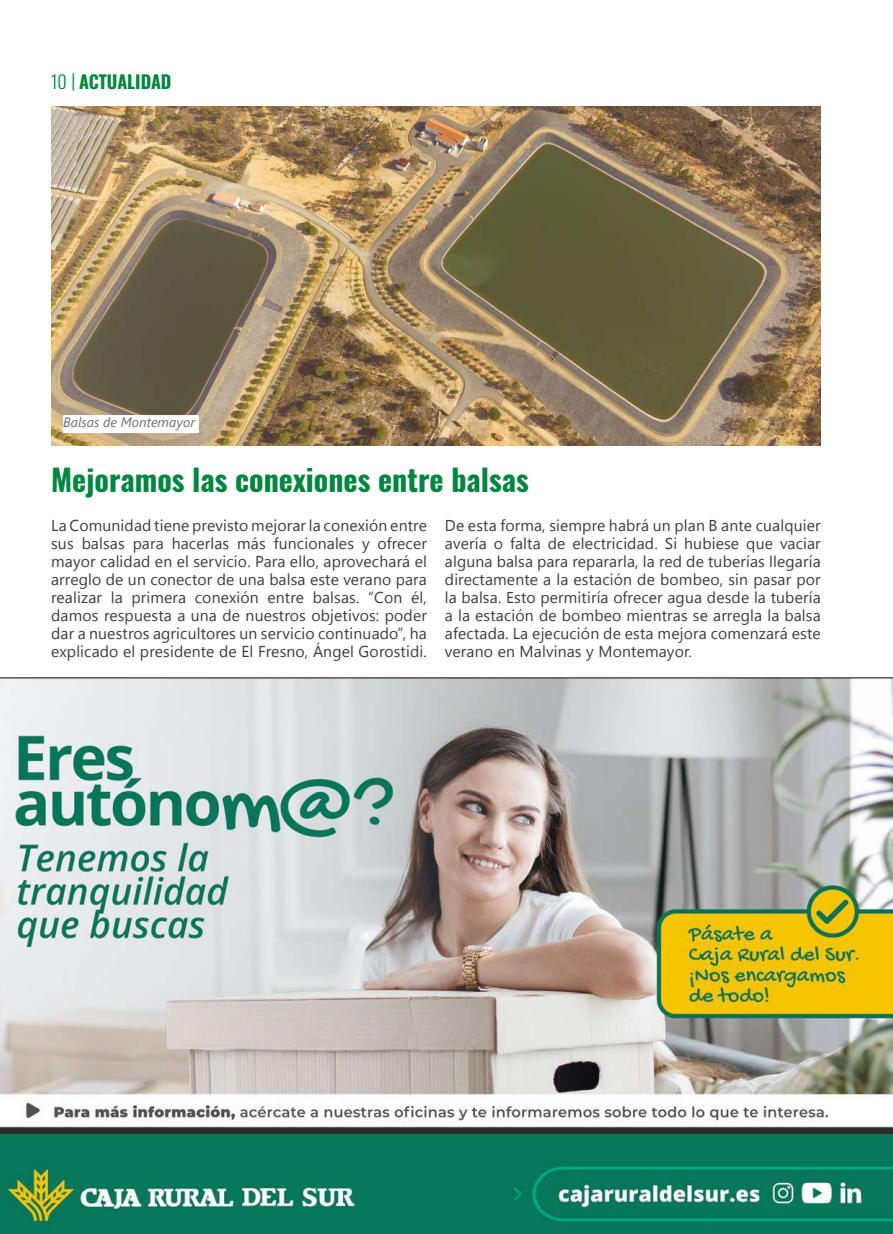
<style>
.page{position:relative;width:893px;height:1234px;background:#fff}
.page>*{position:absolute;margin:0;border:0;box-sizing:border-box;transform-origin:0 0}
.t1{font:700 30px "Oswald";color:#00863f}
.t2{font:700 18px "Oswald";color:#00863f}
.t3{font:15.75px/18px "Segoe UI";letter-spacing:.01em;color:#3c3c3b;text-align:justify}
.t4{font:italic 13.5px "Segoe UI";color:#706f6f}
.s1{font-weight:300}
</style>
<div class="page">
<img style="left:51px;top:106px;width:770px;height:339px">
<div style="left:63px;top:415px;width:136px;height:18px;background:#fff"></div>
<img style="left:0;top:678px;width:893px;height:555px">
<hr style="left:0;top:677px;width:893px;height:1px;background:#000">
<p class="t2" style="left:51px;top:72px;width:122px"><span class="s1">10 |</span> ACTUALIDAD</p>
<p class="t4" style="left:63px;top:413px;width:133px">Balsas de Montemayor</p>
<h1 class="t1" style="left:51px;top:463px;width:479px">Mejoramos las conexiones entre balsas</h1>
<p class="t3" style="left:51px;top:515px;width:377px">La Comunidad tiene previsto mejorar la conexión entre sus balsas para hacerlas más funcionales y ofrecer mayor calidad en el servicio. Para ello, aprovechará el arreglo de un conector de una balsa este verano para realizar la primera conexión entre balsas. “Con él, damos respuesta a una de nuestros objetivos: poder dar a nuestros agricultores un servicio continuado”, ha explicado el presidente de El Fresno, Ángel Gorostidi.</p>
<p class="t3" style="left:445px;top:515px;width:377px">De esta forma, siempre habrá un plan B ante cualquier avería o falta de electricidad. Si hubiese que vaciar alguna balsa para repararla, la red de tuberías llegaría directamente a la estación de bombeo, sin pasar por la balsa. Esto permitiría ofrecer agua desde la tubería a la estación de bombeo mientras se arregla la balsa afectada. La ejecución de esta mejora comenzará este verano en Malvinas y Montemayor.</p>
</div>
